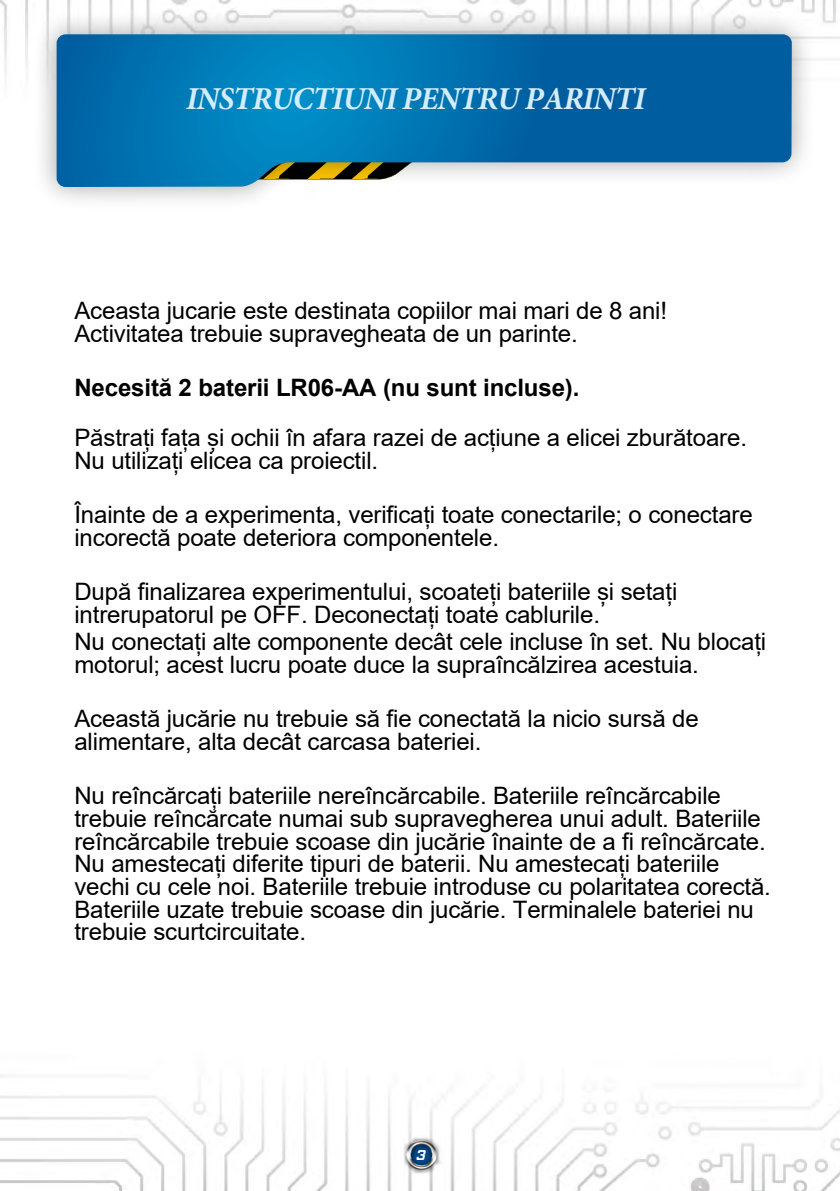
<style>
.page{position:relative;width:840px;height:1191px;background:#fff}
.page>*{position:absolute;margin:0;border:0;box-sizing:border-box;transform-origin:0 0}
.t1{font:italic 700 32px "Minion Pro";letter-spacing:-.03em;color:#d4edfc}
.t2{font:24px/22.6px "Arial";letter-spacing:-.005em;color:#000}
.t3{font:700 24px "Arial";letter-spacing:-.005em;color:#000}
.t4{font:italic 700 14.4px "Hemi Head Rg";color:#fff}
</style>
<div class="page">
<img style="left:0;top:0;width:839px;height:80px">
<img style="left:0;top:1075px;width:839px;height:116px">
<div style="left:403px;top:1135px;width:38px;height:39px;background:#000;opacity:.75"></div>
<img style="left:402px;top:1137px;width:35px;height:34px">
<div style="left:31px;top:9px;width:786px;height:204px;background:#000;opacity:.36"></div>
<svg style="left:57px;top:34px;width:734px;height:153px"></svg>
<h1 class="t1" style="left:186px;top:76px;width:460px">INSTRUCTIUNI PENTRU PARINTI</h1>
<p class="t2" style="left:74px;top:299px;width:594px">Aceasta jucarie este destinata copiilor mai mari de 8 ani!<br>Activitatea trebuie supravegheata de un parinte.</p>
<p class="t3" style="left:74px;top:371px;width:506px">Necesită 2 baterii LR06-AA (nu sunt incluse).</p>
<p class="t2" style="left:74px;top:426px;width:673px">Păstrați fața și ochii în afara razei de acțiune a elicei zburătoare.<br>Nu utilizați elicea ca proiectil.</p>
<p class="t2" style="left:74px;top:503px;width:679px">Înainte de a experimenta, verificați toate conectarile; o conectare incorectă poate deteriora componentele.</p>
<p class="t2" style="left:74px;top:580px;width:604px">După finalizarea experimentului, scoateți bateriile și setați intrerupatorul pe OFF. Deconectați toate cablurile.</p>
<p class="t2" style="left:74px;top:630px;width:693px">Nu conectați alte componente decât cele incluse în set. Nu blocați motorul; acest lucru poate duce la supraîncălzirea acestuia.</p>
<p class="t2" style="left:74px;top:707px;width:625px">Această jucărie nu trebuie să fie conectată la nicio sursă de alimentare, alta decât carcasa bateriei.</p>
<p class="t2" style="left:74px;top:784px;width:697px">Nu reîncărcați bateriile nereîncărcabile. Bateriile reîncărcabile trebuie reîncărcate numai sub supravegherea unui adult. Bateriile reîncărcabile trebuie scoase din jucărie înainte de a fi reîncărcate.<br>Nu amestecați diferite tipuri de baterii. Nu amestecați bateriile vechi cu cele noi. Bateriile trebuie introduse cu polaritatea corectă.<br>Bateriile uzate trebuie scoase din jucărie. Terminalele bateriei nu trebuie scurtcircuitate.</p>
<p class="t4" style="left:416px;top:1146px;width:11px">3</p>
</div>
